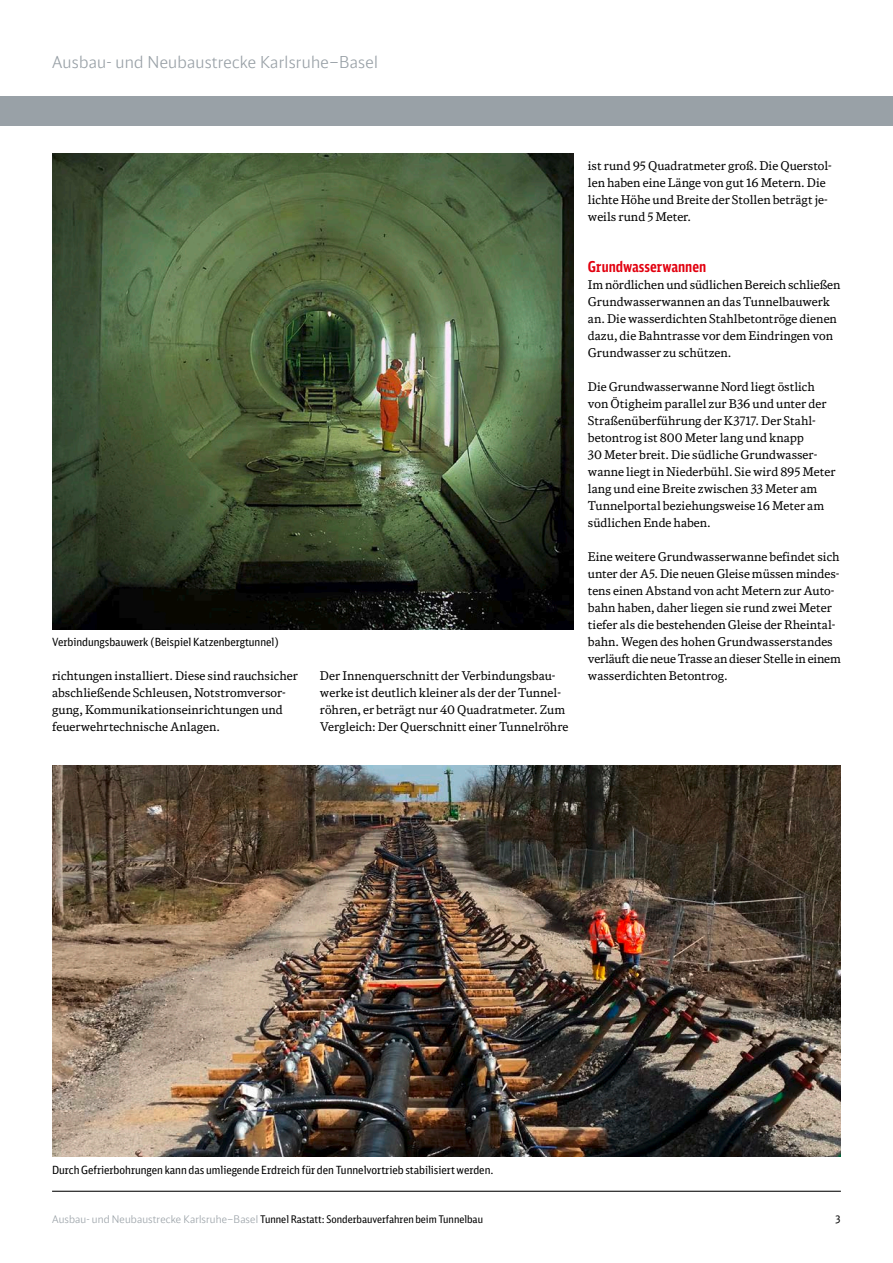
<style>
.page{position:relative;width:893px;height:1263px;background:#fff}
.page>*{position:absolute;margin:0;border:0;box-sizing:border-box;transform-origin:0 0}
.t1{font:300 16.5px "DB Head";letter-spacing:.015em;color:#99a1a7}
.t2{font:700 15px "DB Sans Comp";color:#e2000f}
.t3{font:12px/17px "DB News";color:#000}
.t4{font:11.25px "DB Sans Cond";color:#000}
.t5{font:10.5px "DB Sans Cond";color:#000}
.s1{font-family:"DB Head";font-weight:300;color:#99a1a7}
</style>
<div class="page">
<div style="left:0;top:96px;width:893px;height:29px;background:#99a1a7"></div>
<img style="left:52px;top:153px;width:521px;height:476px">
<hr style="left:52px;top:1191px;width:789px;height:1px;background:#000">
<img style="left:52px;top:765px;width:789px;height:392px">
<h1 class="t1" style="left:52px;top:52px;width:327px">Ausbau- und Neubaustrecke Karlsruhe–Basel</h1>
<p class="t4" style="left:52px;top:635px;width:229px">Verbindungsbauwerk (Beispiel Katzenbergtunnel)</p>
<p class="t3" style="left:52px;top:667px;width:247px">richtungen installiert. Diese sind rauchsicher abschließende Schleusen, Notstromversor&shy;gung, Kommunikationseinrichtungen und feuerwehrtechnische Anlagen.</p>
<p class="t3" style="left:320px;top:667px;width:250px">Der Innenquerschnitt der Verbindungsbau&shy;werke ist deutlich kleiner als der der Tunnel&shy;röhren, er beträgt nur 40 Quadratmeter. Zum Vergleich: Der Querschnitt einer Tunnelröhre</p>
<p class="t3" style="left:588px;top:157px;width:245px">ist rund 95 Quadratmeter groß. Die Querstol&shy;len haben eine Länge von gut 16 Metern. Die lichte Höhe und Breite der Stollen beträgt je&shy;weils rund 5 Meter.</p>
<p class="t2" style="left:588px;top:257px;width:120px">Grundwasserwannen</p>
<p class="t3" style="left:588px;top:276px;width:254px">Im nördlichen und südlichen Bereich schließen Grundwasserwannen an das Tunnelbauwerk an. Die wasserdichten Stahlbetontröge dienen dazu, die Bahntrasse vor dem Eindringen von Grundwasser zu schützen.</p>
<p class="t3" style="left:588px;top:378px;width:249px">Die Grundwasserwanne Nord liegt östlich von Ötigheim parallel zur B36 und unter der Straßenüberführung der K3717. Der Stahl&shy;betontrog ist 800 Meter lang und knapp<br>30 Meter breit. Die südliche Grundwasser&shy;wanne liegt in Niederbühl. Sie wird 895 Meter lang und eine Breite zwischen 33 Meter am Tunnelportal beziehungsweise 16 Meter am südlichen Ende haben.</p>
<p class="t3" style="left:588px;top:548px;width:254px">Eine weitere Grundwasserwanne befindet sich unter der A5. Die neuen Gleise müssen mindes&shy;tens einen Abstand von acht Metern zur Auto&shy;bahn haben, daher liegen sie rund zwei Meter tiefer als die bestehenden Gleise der Rheintal&shy;bahn. Wegen des hohen Grundwasserstandes verläuft die neue Trasse an dieser Stelle in einem wasserdichten Betontrog.</p>
<p class="t4" style="left:52px;top:1163px;width:443px">Durch Gefrierbohrungen kann das umliegende Erdreich für den Tunnelvortrieb stabilisiert werden.</p>
<p class="t5" style="left:52px;top:1212px;width:432px"><span class="s1">Ausbau- und Neubaustrecke Karlsruhe–Basel</span> Tunnel Rastatt: Sonderbauverfahren beim Tunnelbau</p>
<p class="t5" style="left:835px;top:1212px;width:7px">3</p>
</div>
